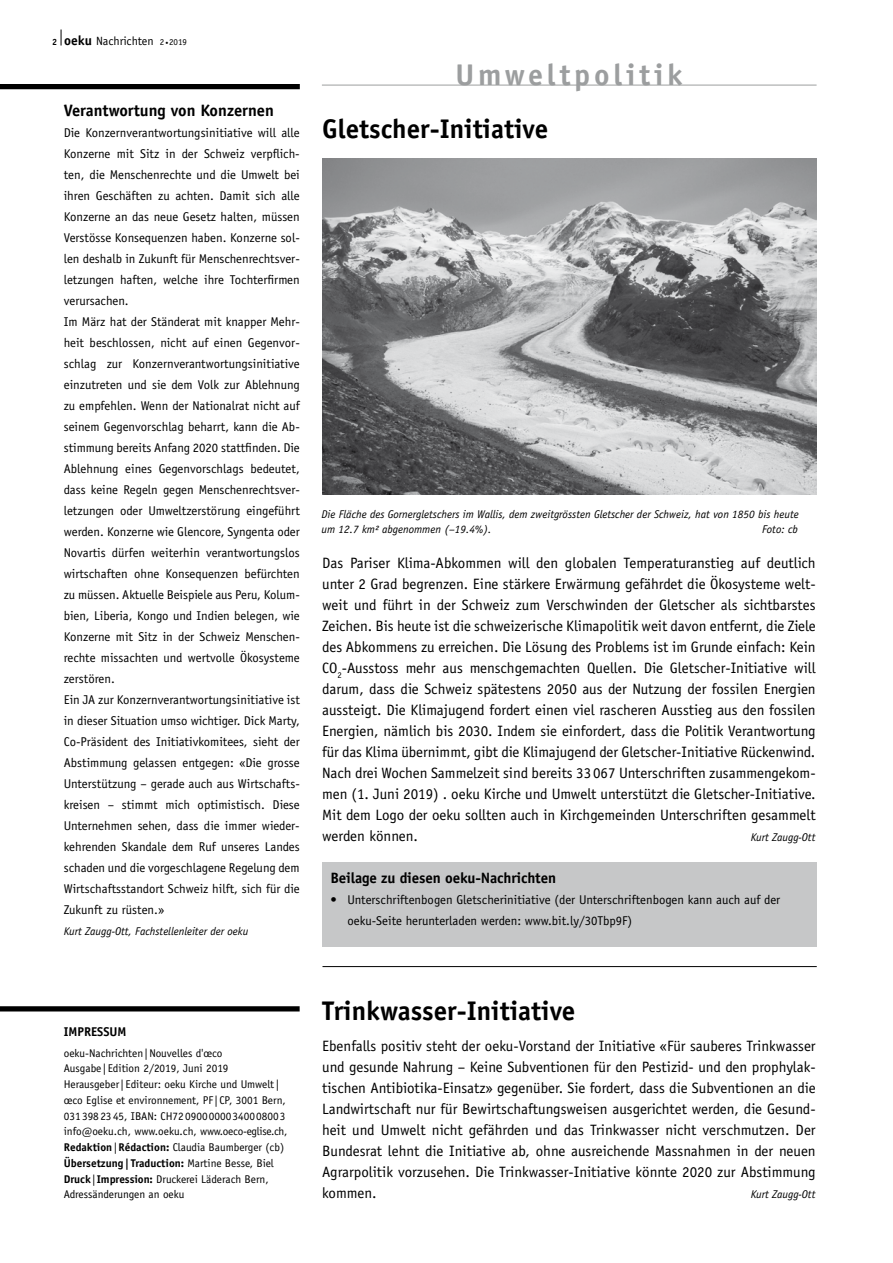
<style>
.page{position:relative;width:893px;height:1263px;background:#fff}
.page>*{position:absolute;margin:0;border:0;box-sizing:border-box;transform-origin:0 0}
.t1{font:700 30px "Officina Sans";letter-spacing:.125em;color:#9c9e9f}
.t2{font:700 27px "Officina Sans";color:#000}
.t3{font:700 16.5px "Officina Sans";color:#000}
.t4{font:15px/21px "Officina Sans";color:#000;text-align:justify}
.t5{font:700 15px "Officina Sans";letter-spacing:-.01em;color:#000}
.t6{font:12.75px/21px "Officina Sans";color:#000}
.t7{font:700 12.75px "Officina Sans";color:#000}
.t8{font:12px "Officina Sans";color:#000}
.t9{font:11.25px/15.8px "Officina Sans";color:#000}
.t10{font:italic 11.25px/15.8px "Officina Sans";color:#000}
.s1{font-weight:700;font-size:9px}
.s2{font-weight:700;font-size:13.5px}
.s3{font-size:9px}
.s4{font-size:6px}
.s5{font-weight:700}
</style>
<div class="page">
<svg style="left:61px;top:30px;width:1px;height:15px"></svg>
<div style="left:0;top:1006px;width:300px;height:5px;background:#000"></div>
<div style="left:0;top:84px;width:300px;height:5px;background:#000"></div>
<hr style="left:322px;top:85px;width:495px;height:1px;background:#9c9e9f">
<div style="left:322px;top:862px;width:494px;height:84px;background:#c6c7c8"></div>
<hr style="left:322px;top:966px;width:495px;height:1px;background:#000">
<img style="left:322px;top:159px;width:494px;height:335px">
<p class="t8" style="left:52px;top:34px;width:136px"><span class="s1">2</span> <span class="s2">oeku</span> Nachrichten <span class="s3">2</span> <span class="s4">•</span><span class="s3">2019</span></p>
<p class="t3" style="left:64px;top:100px;width:212px">Verantwortung von Konzernen</p>
<p class="t6" style="left:64px;top:122px;width:238px">Die Konzernverantwortungsinitiative will alle Konzerne mit Sitz in der Schweiz verpflich&shy;ten, die Menschenrechte und die Umwelt bei ihren Geschäften zu achten. Damit sich alle Konzerne an das neue Gesetz halten, müssen Verstösse Konsequenzen haben. Konzerne sol&shy;len deshalb in Zukunft für Menschenrechtsver&shy;letzungen haften, welche ihre Tochterfirmen verursachen.<br>Im März hat der Ständerat mit knapper Mehr&shy;heit beschlossen, nicht auf einen Gegenvor&shy;schlag zur Konzernverantwortungsinitiative einzutreten und sie dem Volk zur Ablehnung zu empfehlen. Wenn der Nationalrat nicht auf seinem Gegenvorschlag beharrt, kann die Ab&shy;stimmung bereits Anfang 2020 stattfinden. Die Ablehnung eines Gegenvorschlags bedeutet, dass keine Regeln gegen Menschenrechtsver&shy;letzungen oder Umweltzerstörung eingeführt werden. Konzerne wie Glencore, Syngenta oder Novartis dürfen weiterhin verantwortungslos wirtschaften ohne Konsequenzen befürchten zu müssen. Aktuelle Beispiele aus Peru, Kolum&shy;bien, Liberia, Kongo und Indien belegen, wie Konzerne mit Sitz in der Schweiz Menschen&shy;rechte missachten und wertvolle Ökosysteme zerstören.<br>Ein JA zur Konzernverantwortungsinitiative ist in dieser Situation umso wichtiger. Dick Marty, Co-Präsident des Initiativkomitees, sieht der Abstimmung gelassen entgegen: «Die grosse Unterstützung – gerade auch aus Wirtschafts&shy;kreisen – stimmt mich optimistisch. Diese Unternehmen sehen, dass die immer wieder&shy;kehrenden Skandale dem Ruf unseres Landes schaden und die vorgeschlagene Regelung dem Wirtschaftsstandort Schweiz hilft, sich für die Zukunft zu rüsten.»</p>
<p class="t10" style="left:64px;top:923px;width:186px">Kurt Zaugg-Ott, Fachstellenleiter der oeku</p>
<h1 class="t1" style="left:456px;top:56px;width:229px">Umweltpolitik</h1>
<h2 class="t2" style="left:322px;top:112px;width:227px">Gletscher-Initiative</h2>
<p class="t10" style="left:321px;top:506px;width:479px">Die Fläche des Gornergletschers im Wallis, dem zweitgrössten Gletscher der Schweiz, hat von 1850 bis heute um 12.7 km² abgenommen (–19.4%).</p>
<p class="t10" style="left:762px;top:522px;width:37px">Foto: cb</p>
<p class="t4" style="left:322px;top:552px;width:495px">Das Pariser Klima-Abkommen will den globalen Temperaturanstieg auf deutlich unter 2 Grad begrenzen. Eine stärkere Erwärmung gefährdet die Ökosysteme welt&shy;weit und führt in der Schweiz zum Verschwinden der Gletscher als sichtbarstes Zeichen. Bis heute ist die schweizerische Klimapolitik weit davon entfernt, die Ziele des Abkommens zu erreichen. Die Lösung des Problems ist im Grunde einfach: Kein CO<sub>2</sub>-Ausstoss mehr aus menschgemachten Quellen. Die Gletscher-Initiative will darum, dass die Schweiz spätestens 2050 aus der Nutzung der fossilen Energien aussteigt. Die Klimajugend fordert einen viel rascheren Ausstieg aus den fossilen Energien, nämlich bis 2030. Indem sie einfordert, dass die Politik Verantwortung für das Klima übernimmt, gibt die Klimajugend der Gletscher-Initiative Rückenwind.<br>Nach drei Wochen Sammelzeit sind bereits 33067 Unterschriften zusammengekom&shy;men (1. Juni 2019) . oeku Kirche und Umwelt unterstützt die Gletscher-Initiative.<br>Mit dem Logo der oeku sollten auch in Kirchgemeinden Unterschriften gesammelt werden können.</p>
<p class="t10" style="left:751px;top:829px;width:66px">Kurt Zaugg-Ott</p>
<p class="t5" style="left:330px;top:869px;width:227px">Beilage zu diesen oeku-Nachrichten</p>
<p class="t6" style="left:347px;top:889px;width:434px;text-indent:-17px">• Unterschriftenbogen Gletscherinitiative (der Unterschriftenbogen kann auch auf der oeku-Seite herunterladen werden: www.bit.ly/30Tbp9F)</p>
<p class="t7" style="left:64px;top:1023px;width:64px">IMPRESSUM</p>
<p class="t9" style="left:64px;top:1045px;width:225px">oeku-Nachrichten|Nouvelles d'œco<br>Ausgabe | Edition 2/2019, Juni 2019<br>Herausgeber| Editeur: oeku Kirche und Umwelt| œco Eglise et environnement, PF | CP, 3001 Bern, 031 3982345, IBAN: CH72 09000000340008003 info@oeku.ch, www.oeku.ch, www.oeco-eglise.ch, <span class="s5">Redaktion</span>|<span class="s5">Rédaction:</span> Claudia Baumberger (cb)<br><span class="s5">Übersetzung | Traduction:</span> Martine Besse, Biel <span class="s5">Druck</span>|<span class="s5">Impression:</span> Druckerei Läderach Bern, Adressänderungen an oeku</p>
<h2 class="t2" style="left:322px;top:994px;width:255px">Trinkwasser-Initiative</h2>
<p class="t4" style="left:322px;top:1035px;width:495px">Ebenfalls positiv steht der oeku-Vorstand der Initiative «Für sauberes Trinkwasser und gesunde Nahrung – Keine Subventionen für den Pestizid- und den prophylak&shy;tischen Antibiotika-Einsatz» gegenüber. Sie fordert, dass die Subventionen an die Landwirtschaft nur für Bewirtschaftungsweisen ausgerichtet werden, die Gesund&shy;heit und Umwelt nicht gefährden und das Trinkwasser nicht verschmutzen. Der Bundesrat lehnt die Initiative ab, ohne ausreichende Massnahmen in der neuen Agrarpolitik vorzusehen. Die Trinkwasser-Initiative könnte 2020 zur Abstimmung kommen.</p>
<p class="t10" style="left:751px;top:1186px;width:66px">Kurt Zaugg-Ott</p>
</div>
